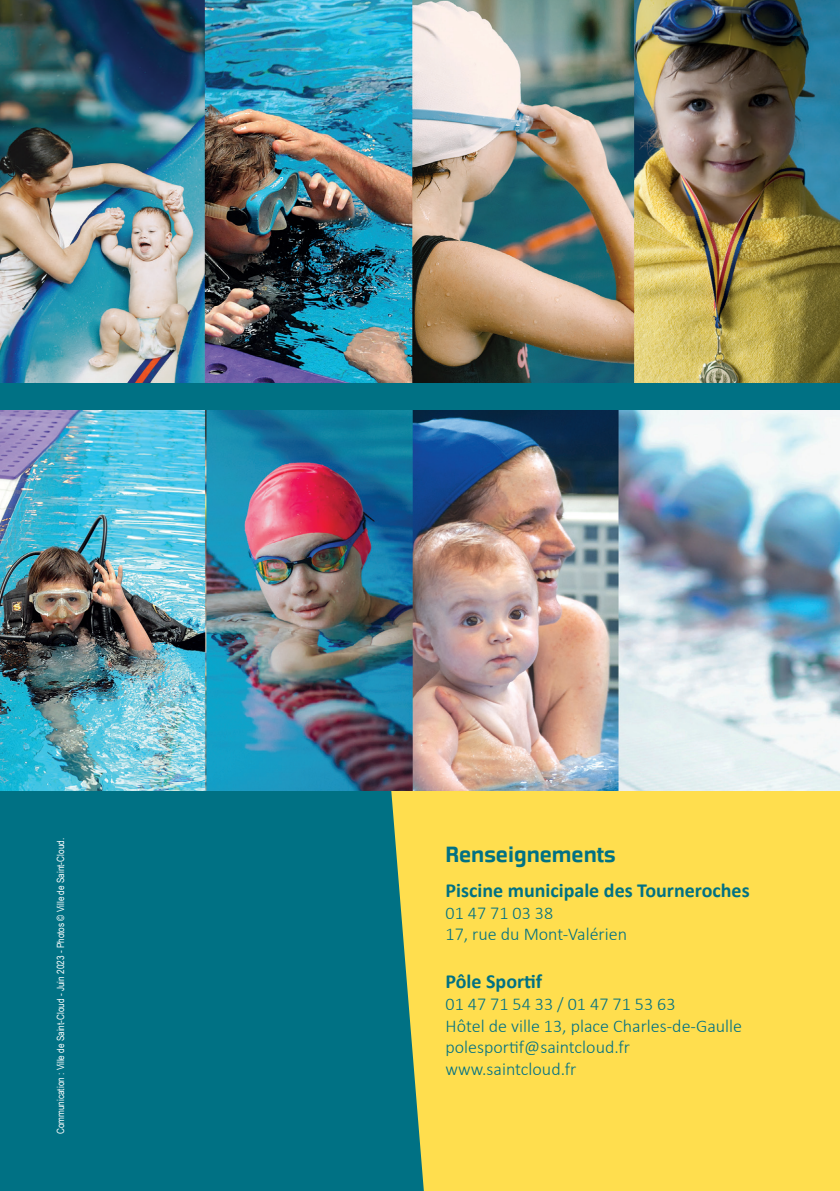
<style>
.page{position:relative;width:840px;height:1191px;background:#fff}
.page>*{position:absolute;margin:0;border:0;box-sizing:border-box;transform-origin:0 0}
.t1{font:700 21.6px "Great Escape Rg";color:#007184}
.t2{font:700 20px "Calibri";color:#007184}
.t3{font:300 18px/21.6px "Calibri";color:#007184}
.t4{font:10px "Arial Narrow";color:#fff}
</style>
<div class="page">
<div style="left:0;top:0;width:839px;height:1191px;background:#007184"></div>
<div style="left:390px;top:790px;width:449px;height:401px;background:#ffde4e"></div>
<img style="left:0;top:410px;width:839px;height:380px">
<img style="left:0;top:0;width:839px;height:383px">
<p class="t4" style="left:53px;top:1134px;width:298px;rotate:-90deg">Communication : Ville de Saint-Cloud - Juin 2023 - Photos © Ville de Saint-Cloud.</p>
<p class="t1" style="left:445px;top:841px;width:171px">Renseignements</p>
<p class="t2" style="left:445px;top:876px;width:305px">Piscine municipale des Tourneroches</p>
<p class="t3" style="left:445px;top:901px;width:183px">01 47 71 03 38<br>17, rue du Mont-Valérien</p>
<p class="t2" style="left:445px;top:967px;width:98px">Pôle Sportif</p>
<p class="t3" style="left:445px;top:993px;width:231px">01 47 71 54 33 / 01 47 71 53 63</p>
<p class="t3" style="left:445px;top:1014px;width:298px">Hôtel de ville 13, place Charles-de-Gaulle</p>
<p class="t3" style="left:445px;top:1036px;width:186px">polesportif@saintcloud.fr</p>
<p class="t3" style="left:445px;top:1057px;width:132px">www.saintcloud.fr</p>
</div>
